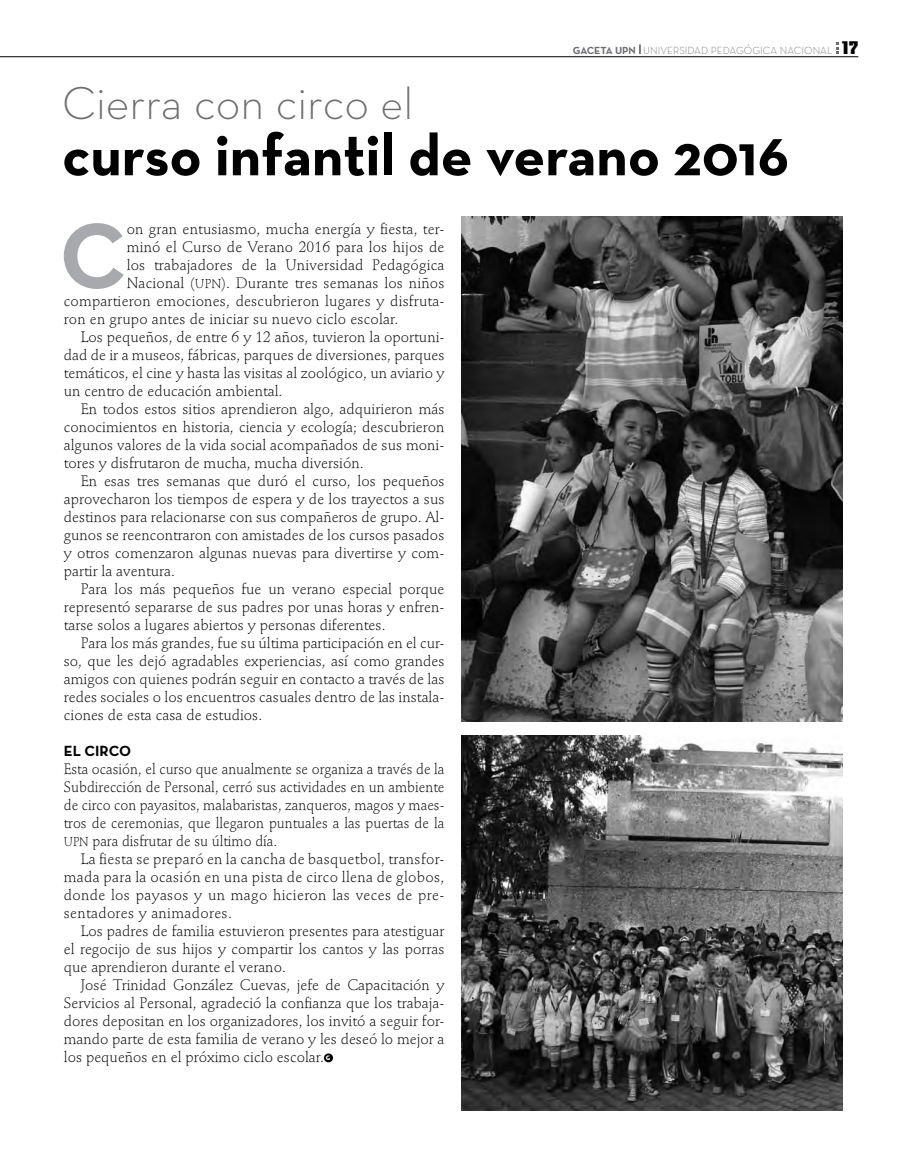
<style>
.page{position:relative;width:906px;height:1174px;background:#fff}
.page>*{position:absolute;margin:0;border:0;box-sizing:border-box;transform-origin:0 0}
.t1{font:700 94.35px "Neutra Text";color:#a7a9ac}
.t2{font:700 59.25px "Neutra Text";color:#000}
.t3{font:300 46.8px "Neutra Text";color:#6d6e71}
.t4{font:300 15px/18px "Stempel Schneidler";color:#000;text-align:justify}
.t5{font:300 15px/18px "Stempel Schneidler";color:#000;text-align:justify;scale:.95 1}
.t6{font:300 15px/18px "Stempel Schneidler";letter-spacing:.02em;color:#000}
.t7{font:700 15px "Neutra Text";color:#000}
.t8{font:300 10.5px "Neutra Text";color:#77787b}
.t9{font:700 6.3px "Stone Sans";color:#fff;scale:.95 1}
.s1{font-weight:700;color:#6d6e71}
.s2{font-family:"Briem Akademi MM 900 400";font-weight:400;font-size:18px;color:#000}
.s3{font-size:45px}
.s4{font-family:"Stempel Schneidler Light SC850";font-weight:400;font-size:12.75px}
.s5{font-family:"Stempel Schneidler Light SC850";font-weight:400}
</style>
<div class="page">
<hr style="left:0;top:56px;width:858px;height:1px;background:#000">
<svg style="left:836px;top:42px;width:3px;height:12px"></svg>
<div style="left:324px;top:1053px;width:9px;height:9px;background:#000;border-radius:50%"></div>
<img style="left:461px;top:216px;width:381px;height:505px">
<img style="left:461px;top:736px;width:381px;height:374px">
<p class="t8" style="left:573px;top:44px;width:287px"><span class="s1">Gaceta upn</span> UNIVERSIDAD PEDAGÓGICA NACIONAL <span class="s2">17</span></p>
<h3 class="t3" style="left:62px;top:75px;width:353px">CIERRA CON CIRCO <span class="s3">EL</span></h3>
<h2 class="t2" style="left:62px;top:118px;width:728px">curso infantil de verano 2016</h2>
<h1 class="t1" style="left:59px;top:197px;width:69px">C</h1>
<p class="t4" style="left:127px;top:220px;width:319px">on gran entusiasmo, mucha energía y fiesta, ter-</p>
<p class="t4" style="left:127px;top:238px;width:319px">minó el Curso de Verano 2016 para los hijos de</p>
<p class="t4" style="left:127px;top:256px;width:319px">los trabajadores de la Universidad Pedagógica</p>
<p class="t4" style="left:127px;top:274px;width:319px">Nacional (<span class="s4">UPN</span><span class="s5">)</span>. Durante tres semanas los niños</p>
<p class="t4" style="left:64px;top:292px;width:382px">compartieron emociones, descubrieron lugares y disfruta-</p>
<p class="t4" style="left:64px;top:310px;width:336px">ron en grupo antes de iniciar su nuevo ciclo escolar.</p>
<p class="t4" style="left:81px;top:328px;width:365px">Los pequeños, de entre 6 y 12 años, tuvieron la oportuni-</p>
<p class="t4" style="left:64px;top:346px;width:382px">dad de ir a museos, fábricas, parques de diversiones, parques</p>
<p class="t4" style="left:64px;top:364px;width:382px">temáticos, el cine y hasta las visitas al zoológico, un aviario y</p>
<p class="t4" style="left:64px;top:382px;width:220px">un centro de educación ambiental.</p>
<p class="t4" style="left:81px;top:400px;width:365px">En todos estos sitios aprendieron algo, adquirieron más</p>
<p class="t4" style="left:64px;top:418px;width:382px">conocimientos en historia, ciencia y ecología; descubrieron</p>
<p class="t4" style="left:64px;top:436px;width:382px">algunos valores de la vida social acompañados de sus moni-</p>
<p class="t4" style="left:64px;top:454px;width:301px">tores y disfrutaron de mucha, mucha diversión.</p>
<p class="t4" style="left:81px;top:472px;width:365px">En esas tres semanas que duró el curso, los pequeños</p>
<p class="t4" style="left:64px;top:490px;width:382px">aprovecharon los tiempos de espera y de los trayectos a sus</p>
<p class="t4" style="left:64px;top:508px;width:382px">destinos para relacionarse con sus compañeros de grupo. Al-</p>
<p class="t4" style="left:64px;top:526px;width:382px">gunos se reencontraron con amistades de los cursos pasados</p>
<p class="t4" style="left:64px;top:544px;width:382px">y otros comenzaron algunas nuevas para divertirse y com-</p>
<p class="t4" style="left:64px;top:562px;width:113px">partir la aventura.</p>
<p class="t4" style="left:81px;top:580px;width:365px">Para los más pequeños fue un verano especial porque</p>
<p class="t4" style="left:64px;top:598px;width:382px">representó separarse de sus padres por unas horas y enfren-</p>
<p class="t4" style="left:64px;top:616px;width:323px">tarse solos a lugares abiertos y personas diferentes.</p>
<p class="t4" style="left:81px;top:634px;width:365px">Para los más grandes, fue su última participación en el cur-</p>
<p class="t4" style="left:64px;top:652px;width:382px">so, que les dejó agradables experiencias, así como grandes</p>
<p class="t4" style="left:64px;top:670px;width:382px">amigos con quienes podrán seguir en contacto a través de las</p>
<p class="t4" style="left:64px;top:688px;width:382px">redes sociales o los encuentros casuales dentro de las instala-</p>
<p class="t4" style="left:64px;top:706px;width:200px">ciones de esta casa de estudios.</p>
<p class="t7" style="left:64px;top:742px;width:69px">El ci rco</p>
<p class="t5" style="left:64px;top:760px;width:402px">Esta ocasión, el curso que anualmente se organiza a través de la Subdirección de Personal, cerró sus actividades en un ambiente de circo con payasitos, malabaristas, zanqueros, magos y maes&shy;tros de ceremonias, que llegaron puntuales a las puertas de la <span class="s4">UPN</span> para disfrutar de su último día.</p>
<p class="t6" style="left:64px;top:850px;width:382px;text-indent:17px">La fiesta se preparó en la cancha de basquetbol, transfor&shy;mada para la ocasión en una pista de circo llena de globos, donde los payasos y un mago hicieron las veces de pre&shy;sentadores y animadores.</p>
<p class="t4" style="left:64px;top:922px;width:382px;text-indent:17px">Los padres de familia estuvieron presentes para atestiguar el regocijo de sus hijos y compartir los cantos y las porras que aprendieron durante el verano.</p>
<p class="t4" style="left:64px;top:976px;width:382px;text-indent:17px">José Trinidad González Cuevas, jefe de Capacitación y Servicios al Personal, agradeció la confianza que los trabaja&shy;dores depositan en los organizadores, los invitó a seguir for&shy;mando parte de esta familia de verano y les deseó lo mejor a los pequeños en el próximo ciclo escolar.</p>
<p class="t9" style="left:326px;top:1054px;width:6px">G</p>
</div>
